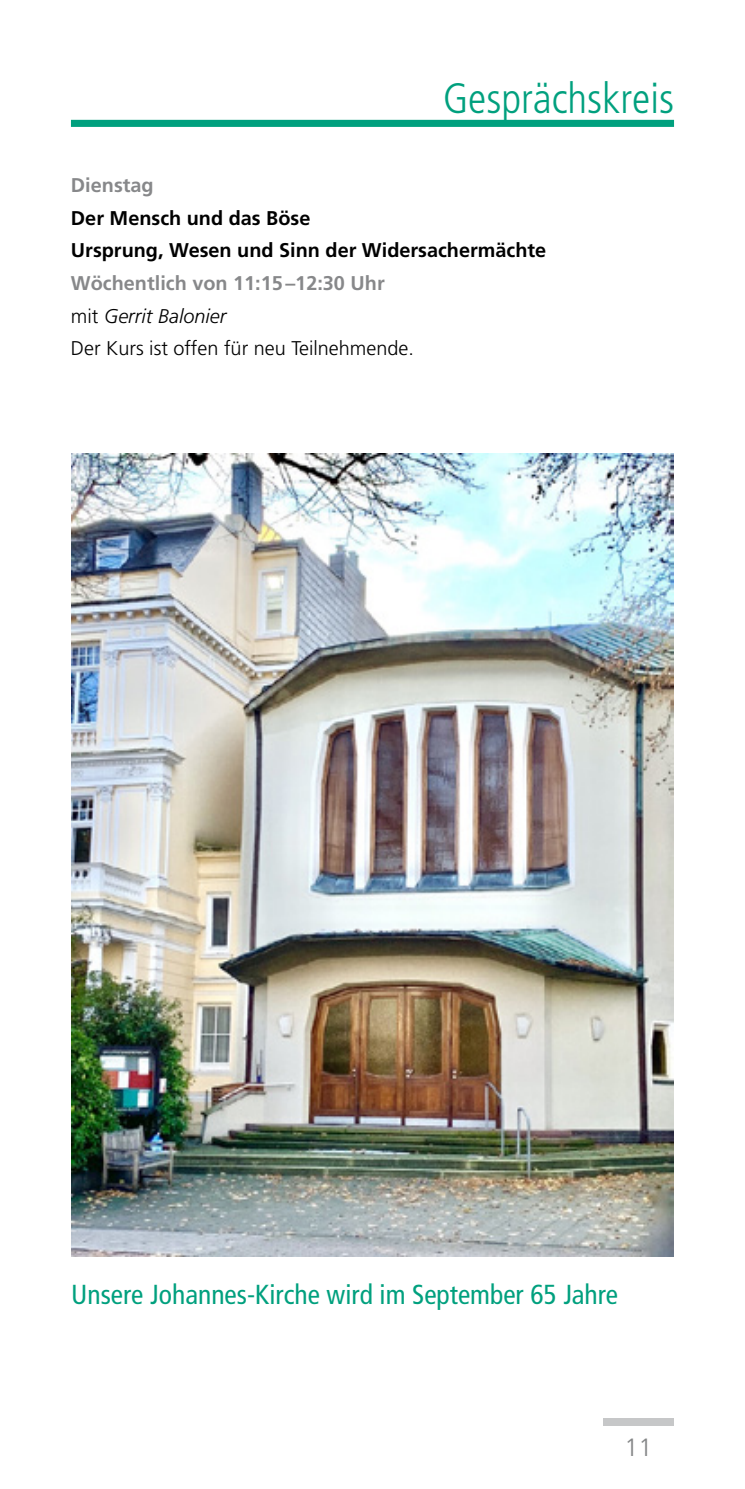
<style>
.page{position:relative;width:745px;height:1489px;background:#fff}
.page>*{position:absolute;margin:0;border:0;box-sizing:border-box;transform-origin:0 0}
.t1{font:300 condensed 42.5px "Frutiger";color:#00a07e}
.t2{font:condensed 27.5px "Frutiger";color:#00a07e}
.t3{font:300 25px "Frutiger";color:#848687}
.t4{font:300 19.75px/32.5px "Frutiger";color:#000}
.t5{font:700 19.75px/32.5px "Frutiger";color:#000}
.t6{font:700 19.75px "Frutiger";color:#87888a}
.s1{font-weight:700;color:#87888a}
.s2{font-style:italic}
</style>
<div class="page">
<div style="left:602px;top:1417px;width:71px;height:7px;background:#c6c7c8"></div>
<div style="left:71px;top:120px;width:602px;height:7px;background:#00a07e"></div>
<img style="left:71px;top:454px;width:602px;height:801px">
<h1 class="t1" style="left:442px;top:74px;width:232px">Gesprächskreis</h1>
<p class="t6" style="left:71px;top:174px;width:84px">Dienstag</p>
<p class="t5" style="left:71px;top:202px;width:476px">Der Mensch und das Böse<br>Ursprung, Wesen und Sinn der Widersachermächte</p>
<p class="t4" style="left:71px;top:267px;width:344px"><span class="s1">Wöchentlich von 11:15–12:30 Uhr </span>mit <span class="s2">Gerrit Balonier<br></span>Der Kurs ist offen für neu Teilnehmende.</p>
<h2 class="t2" style="left:71px;top:1278px;width:548px">Unsere Johannes-Kirche wird im September 65 Jahre</h2>
<p class="t3" style="left:624px;top:1433px;width:29px">11</p>
</div>
